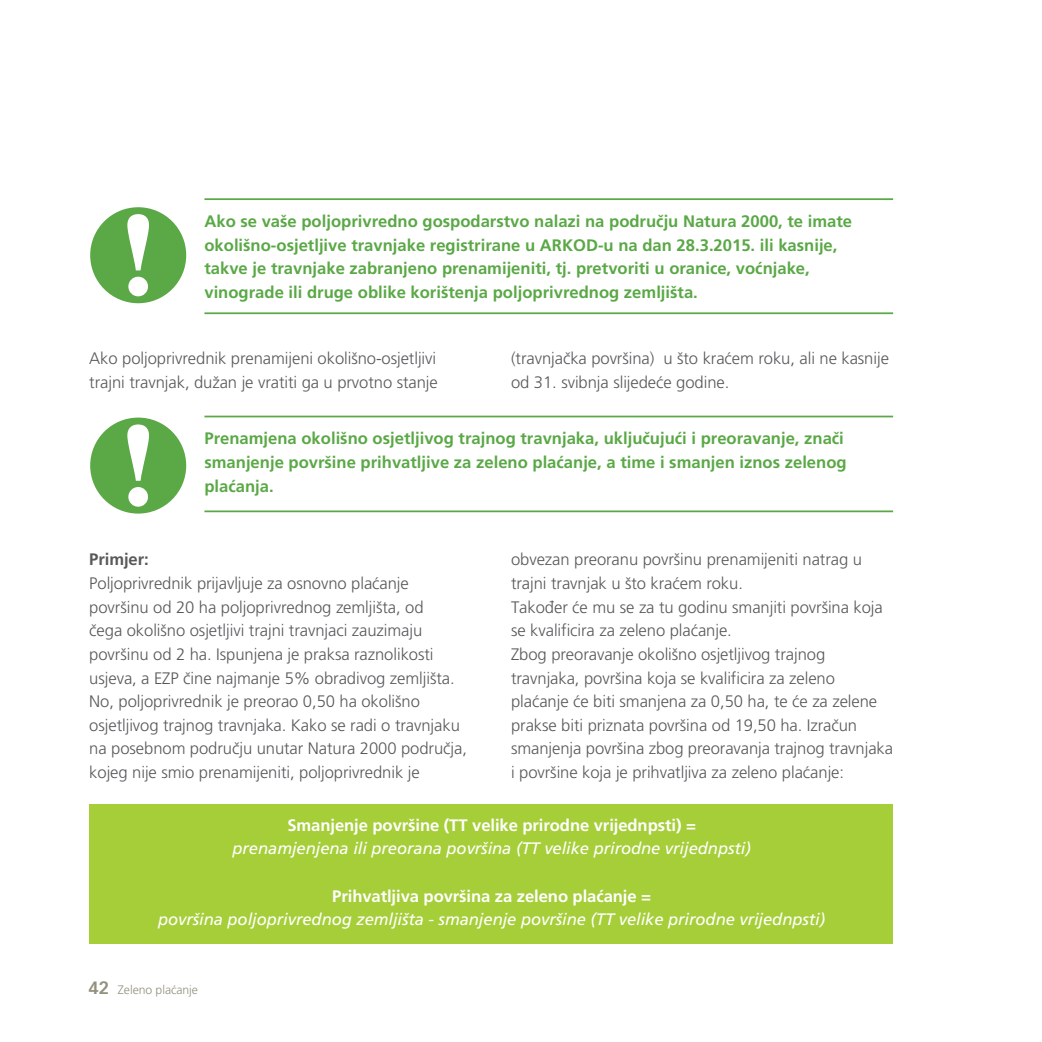
<style>
.page{position:relative;width:1042px;height:1042px;background:#fff}
.page>*{position:absolute;margin:0;border:0;box-sizing:border-box;transform-origin:0 0}
.t1{font:300 16.62px/23.6px "Frutiger";letter-spacing:-.005em;color:#58595b}
.t2{font:700 16.62px/23.6px "Frutiger Roman";color:#5aa846}
.t3{font:italic 16.62px "Frutiger Roman";letter-spacing:-.005em;color:#fff}
.t4{font:700 16.62px "Frutiger Roman";letter-spacing:-.005em;color:#fff}
.t5{font:700 16.62px "Frutiger Roman";letter-spacing:-.005em;color:#58595b}
.t6{font:300 12.25px "Frutiger";letter-spacing:-.005em;color:#93917c}
.s1{font-family:"Vectora";font-weight:700;font-size:17.5px}
</style>
<div class="page">
<div style="left:89px;top:206px;width:98px;height:98px;background:#5aa846;border-radius:50%"></div>
<div style="left:88px;top:205px;width:100px;height:100px;border:2px solid #fff;border-radius:50%"></div>
<div style="left:128px;top:277px;width:20px;height:19px;background:#fff;border-radius:50%"></div>
<svg style="left:127px;top:214px;width:22px;height:56px"></svg>
<hr style="left:204px;top:198px;width:689px;height:2px;background:#5aa846">
<hr style="left:204px;top:312px;width:689px;height:2px;background:#5aa846">
<div style="left:89px;top:417px;width:98px;height:97px;background:#5aa846;border-radius:50%"></div>
<div style="left:88px;top:416px;width:100px;height:99px;border:2px solid #fff;border-radius:50%"></div>
<div style="left:128px;top:487px;width:20px;height:20px;background:#fff;border-radius:50%"></div>
<svg style="left:127px;top:424px;width:22px;height:57px"></svg>
<hr style="left:204px;top:416px;width:689px;height:1px;background:#5aa846">
<hr style="left:204px;top:510px;width:689px;height:2px;background:#5aa846">
<div style="left:89px;top:803px;width:804px;height:140px;background:#a6ce39"></div>
<p class="t2" style="left:204px;top:209px;width:649px">Ako se vaše poljoprivredno gospodarstvo nalazi na području Natura 2000, te imate okolišno-osjetljive travnjake registrirane u ARKOD-u na dan 28.3.2015. ili kasnije, takve je travnjake zabranjeno prenamijeniti, tj. pretvoriti u oranice, voćnjake, vinograde ili druge oblike korištenja poljoprivrednog zemljišta.</p>
<p class="t1" style="left:89px;top:346px;width:350px">Ako poljoprivrednik prenamijeni okolišno-osjetljivi trajni travnjak, dužan je vratiti ga u prvotno stanje</p>
<p class="t1" style="left:511px;top:346px;width:379px">(travnjačka površina) u što kraćem roku, ali ne kasnije od 31. svibnja slijedeće godine.</p>
<p class="t2" style="left:204px;top:427px;width:644px">Prenamjena okolišno osjetljivog trajnog travnjaka, uključujući i preoravanje, znači smanjenje površine prihvatljive za zeleno plaćanje, a time i smanjen iznos zelenog plaćanja.</p>
<p class="t1" style="left:511px;top:548px;width:383px">obvezan preoranu površinu prenamijeniti natrag u trajni travnjak u što kraćem roku.<br>Također će mu se za tu godinu smanjiti površina koja se kvalificira za zeleno plaćanje.<br>Zbog preoravanje okolišno osjetljivog trajnog travnjaka, površina koja se kvalificira za zeleno plaćanje će biti smanjena za 0,50 ha, te će za zelene prakse biti priznata površina od 19,50 ha. Izračun smanjenja površina zbog preoravanja trajnog travnjaka i površine koja je prihvatljiva za zeleno plaćanje:</p>
<p class="t4" style="left:287px;top:815px;width:410px">Smanjenje površine (TT velike prirodne vrijednpsti) =</p>
<p class="t3" style="left:232px;top:839px;width:520px">prenamjenjena ili preorana površina (TT velike prirodne vrijednpsti)</p>
<p class="t4" style="left:332px;top:886px;width:320px">Prihvatljiva površina za zeleno plaćanje =</p>
<p class="t3" style="left:158px;top:910px;width:669px">površina poljoprivrednog zemljišta - smanjenje površine (TT velike prirodne vrijednpsti)</p>
<p class="t5" style="left:89px;top:550px;width:61px">Primjer:</p>
<p class="t1" style="left:89px;top:571px;width:379px">Poljoprivrednik prijavljuje za osnovno plaćanje površinu od 20 ha poljoprivrednog zemljišta, od<br>čega okolišno osjetljivi trajni travnjaci zauzimaju površinu od 2 ha. Ispunjena je praksa raznolikosti usjeva, a EZP čine najmanje 5% obradivog zemljišta.<br>No, poljoprivrednik je preorao 0,50 ha okolišno osjetljivog trajnog travnjaka. Kako se radi o travnjaku na posebnom području unutar Natura 2000 područja, kojeg nije smio prenamijeniti, poljoprivrednik je</p>
<p class="t6" style="left:88px;top:982px;width:111px"><span class="s1">42</span> Zeleno plaćanje</p>
</div>
